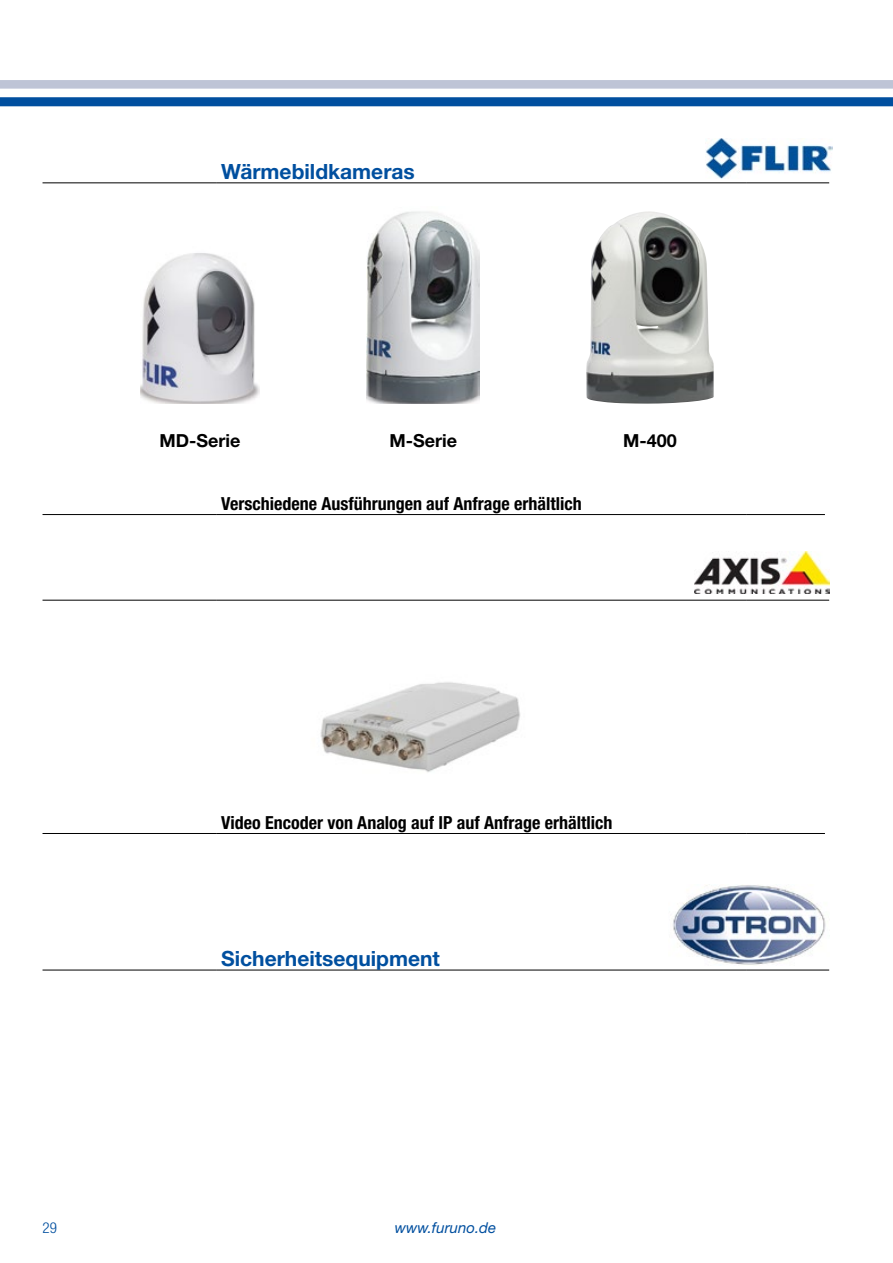
<style>
.page{position:relative;width:893px;height:1263px;background:#fff}
.page>*{position:absolute;margin:0;border:0;box-sizing:border-box;transform-origin:0 0}
.t1{font:700 21px "Helvetica Neue LT Std";color:#004f9f}
.t2{font:700 condensed 18px "Helvetica Neue LT Std";color:#000}
.t3{font:700 18px "Helvetica Neue LT Std";color:#000}
.t4{font:italic 15px "Helvetica Neue LT Std";color:#004f9f}
.t5{font:300 condensed 15px "Helvetica Neue LT Std";color:#004f9f}
</style>
<div class="page">
<svg style="left:0;top:97px;width:893px;height:9px;background:#0653a1"></svg>
<svg style="left:0;top:80px;width:893px;height:9px;background:#c0c6d7"></svg>
<img style="left:695px;top:552px;width:134px;height:41px">
<img style="left:705px;top:138px;width:127px;height:40px">
<img style="left:586px;top:211px;width:128px;height:193px">
<img style="left:140px;top:253px;width:119px;height:151px">
<img style="left:367px;top:211px;width:112px;height:193px">
<hr style="left:43px;top:182px;width:174px;height:1px;background:#000">
<hr style="left:746px;top:182px;width:83px;height:1px;background:#000">
<hr style="left:217px;top:182px;width:446px;height:1px;background:#000">
<hr style="left:663px;top:182px;width:83px;height:1px;background:#000">
<hr style="left:43px;top:600px;width:174px;height:1px;background:#000">
<hr style="left:746px;top:600px;width:83px;height:1px;background:#000">
<hr style="left:217px;top:600px;width:446px;height:1px;background:#000">
<hr style="left:663px;top:600px;width:83px;height:1px;background:#000">
<hr style="left:43px;top:514px;width:174px;height:1px;background:#000">
<hr style="left:746px;top:514px;width:79px;height:1px;background:#000">
<hr style="left:217px;top:514px;width:446px;height:1px;background:#000">
<hr style="left:663px;top:514px;width:83px;height:1px;background:#000">
<hr style="left:43px;top:833px;width:174px;height:1px;background:#000">
<hr style="left:746px;top:833px;width:79px;height:1px;background:#000">
<hr style="left:217px;top:833px;width:446px;height:1px;background:#000">
<hr style="left:663px;top:833px;width:83px;height:1px;background:#000">
<img style="left:320px;top:682px;width:200px;height:90px">
<img style="left:673px;top:885px;width:153px;height:80px">
<hr style="left:43px;top:970px;width:174px;height:1px;background:#000">
<hr style="left:746px;top:970px;width:83px;height:1px;background:#000">
<hr style="left:217px;top:970px;width:446px;height:1px;background:#000">
<hr style="left:663px;top:970px;width:83px;height:1px;background:#000">
<p class="t1" style="left:221px;top:158px;width:195px">Wärmebildkameras</p>
<p class="t3" style="left:159px;top:429px;width:82px">MD-Serie</p>
<p class="t3" style="left:389px;top:429px;width:69px">M-Serie</p>
<p class="t3" style="left:623px;top:429px;width:55px">M-400</p>
<p class="t2" style="left:221px;top:493px;width:362px">Verschiedene Ausführungen auf Anfrage erhältlich</p>
<p class="t2" style="left:221px;top:812px;width:393px">Video Encoder von Analog auf IP auf Anfrage erhältlich</p>
<p class="t1" style="left:221px;top:945px;width:220px">Sicherheitsequipment</p>
<p class="t5" style="left:43px;top:1219px;width:16px">29</p>
<p class="t4" style="left:395px;top:1218px;width:103px">www.furuno.de</p>
</div>
